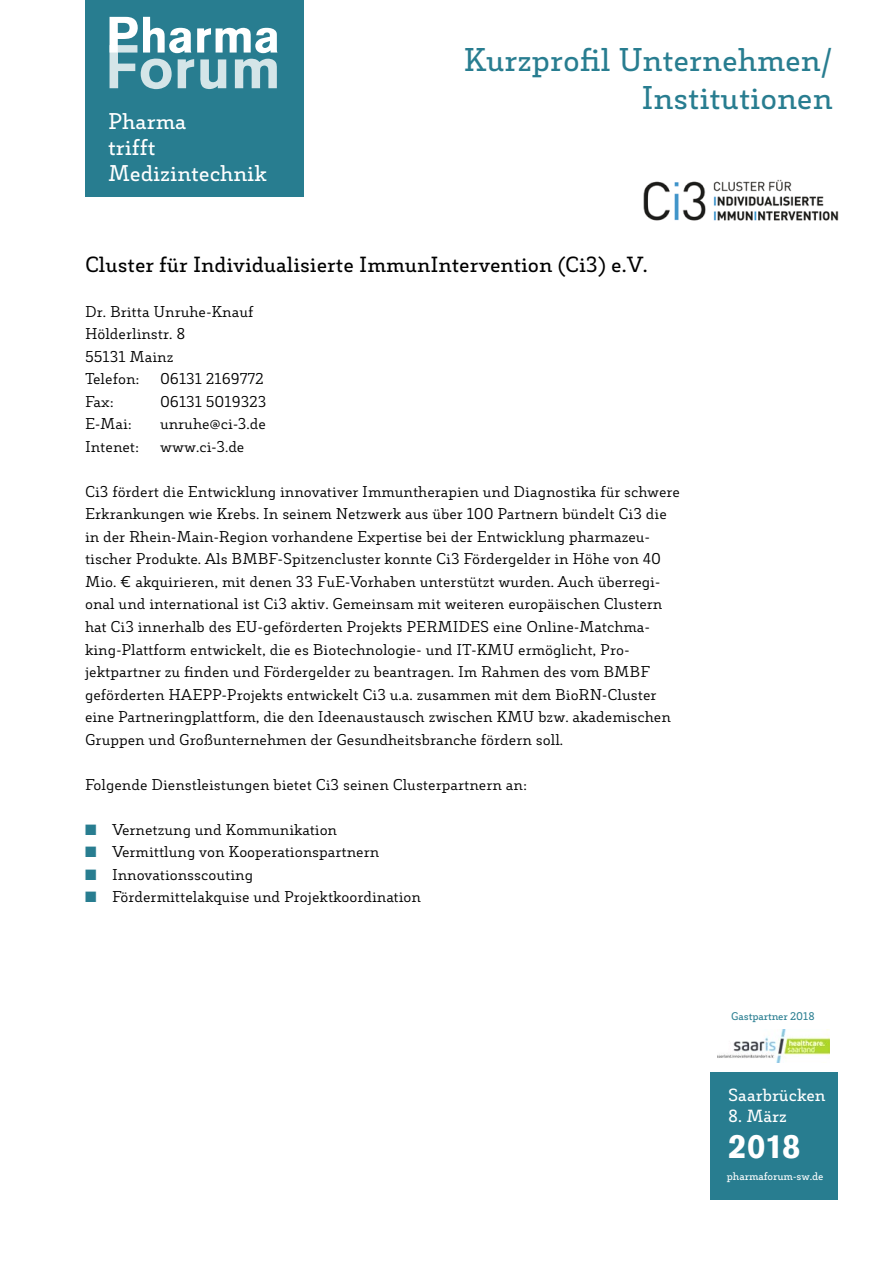
<style>
.page{position:relative;width:893px;height:1263px;background:#fff}
.page>*{position:absolute;margin:0;border:0;box-sizing:border-box;transform-origin:0 0}
.t1{font:900 33px "Akzidenz Grotesk";color:#fff}
.t2{font:600 31.5px/37.8px "Decour";color:#287d90;text-align:right}
.t3{font:600 21.75px/26.1px "Decour";color:#fff}
.t4{font:600 21px "Decour";color:#000}
.t5{font:600 16.95px "Decour";color:#fff}
.t6{font:15px/22.5px "Decour";color:#000}
.t7{font:600 10.65px "Decour";letter-spacing:-.01em;color:#fff}
.t8{font:600 10.65px "Decour";letter-spacing:-.01em;color:#287d90}
.s1{color:#287d90}
</style>
<div class="page">
<div style="left:710px;top:1072px;width:128px;height:127px;background:#287d90"></div>
<img style="left:718px;top:1030px;width:112px;height:32px">
<div style="left:85px;top:0;width:218px;height:198px;background:#287d90"></div>
<svg style="left:110px;top:17px;width:168px;height:72px"></svg>
<img style="left:643px;top:179px;width:196px;height:42px">
<h3 class="t3" style="left:108px;top:108px;width:160px">Pharma<br>trifft<br>Medizintechnik</h3>
<h2 class="t2" style="left:464px;top:41px;width:371px">Kurzprofil Unternehmen/<br>Institutionen</h2>
<h3 class="t4" style="left:85px;top:251px;width:564px">Cluster für Individualisierte ImmunIntervention (Ci3) e.V.</h3>
<p class="t6" style="left:85px;top:300px;width:170px">Dr. Britta Unruhe-Knauf<br>Hölderlinstr. 8<br>55131 Mainz<br>Telefon:</p>
<p class="t6" style="left:160px;top:368px;width:105px">06131 2169772</p>
<p class="t6" style="left:85px;top:390px;width:30px">Fax:</p>
<p class="t6" style="left:160px;top:390px;width:108px">06131 5019323</p>
<p class="t6" style="left:85px;top:413px;width:49px">E-Mai:</p>
<p class="t6" style="left:160px;top:413px;width:107px">unruhe@ci-3.de</p>
<p class="t6" style="left:85px;top:435px;width:56px">Intenet:</p>
<p class="t6" style="left:160px;top:435px;width:86px">www.ci-3.de</p>
<p class="t6" style="left:85px;top:480px;width:596px">Ci3 fördert die Entwicklung innovativer Immuntherapien und Diagnostika für schwere Erkrankungen wie Krebs. In seinem Netzwerk aus über 100 Partnern bündelt Ci3 die in der Rhein-Main-Region vorhandene Expertise bei der Entwicklung pharmazeu&shy;tischer Produkte. Als BMBF-Spitzencluster konnte Ci3 Fördergelder in Höhe von 40<br>Mio. € akquirieren, mit denen 33 FuE-Vorhaben unterstützt wurden. Auch überregi&shy;onal und international ist Ci3 aktiv. Gemeinsam mit weiteren europäischen Clustern hat Ci3 innerhalb des EU-geförderten Projekts PERMIDES eine Online-Matchma&shy;king-Plattform entwickelt, die es Biotechnologie- und IT-KMU ermöglicht, Pro&shy;jektpartner zu finden und Fördergelder zu beantragen. Im Rahmen des vom BMBF geförderten HAEPP-Projekts entwickelt Ci3 u.a. zusammen mit dem BioRN-Cluster eine Partneringplattform, die den Ideenaustausch zwischen KMU bzw. akademischen Gruppen und Großunternehmen der Gesundheitsbranche fördern soll.</p>
<p class="t6" style="left:85px;top:773px;width:444px">Folgende Dienstleistungen bietet Ci3 seinen Clusterpartnern an:</p>
<p class="t6" style="left:85px;top:818px;width:254px"><span class="s1">■</span> Vernetzung und Kommunikation</p>
<p class="t6" style="left:85px;top:840px;width:296px"><span class="s1">■</span> Vermittlung von Kooperationspartnern</p>
<p class="t6" style="left:85px;top:863px;width:169px"><span class="s1">■</span> Innovationsscouting</p>
<p class="t6" style="left:85px;top:885px;width:337px"><span class="s1">■</span> Fördermittelakquise und Projektkoordination</p>
<p class="t8" style="left:731px;top:1010px;width:85px">Gastpartner 2018</p>
<p class="t5" style="left:728px;top:1084px;width:99px">Saarbrücken</p>
<p class="t5" style="left:728px;top:1105px;width:60px">8. März</p>
<h1 class="t1" style="left:728px;top:1126px;width:74px">2018</h1>
<p class="t7" style="left:727px;top:1170px;width:98px">pharmaforum-sw.de</p>
</div>
